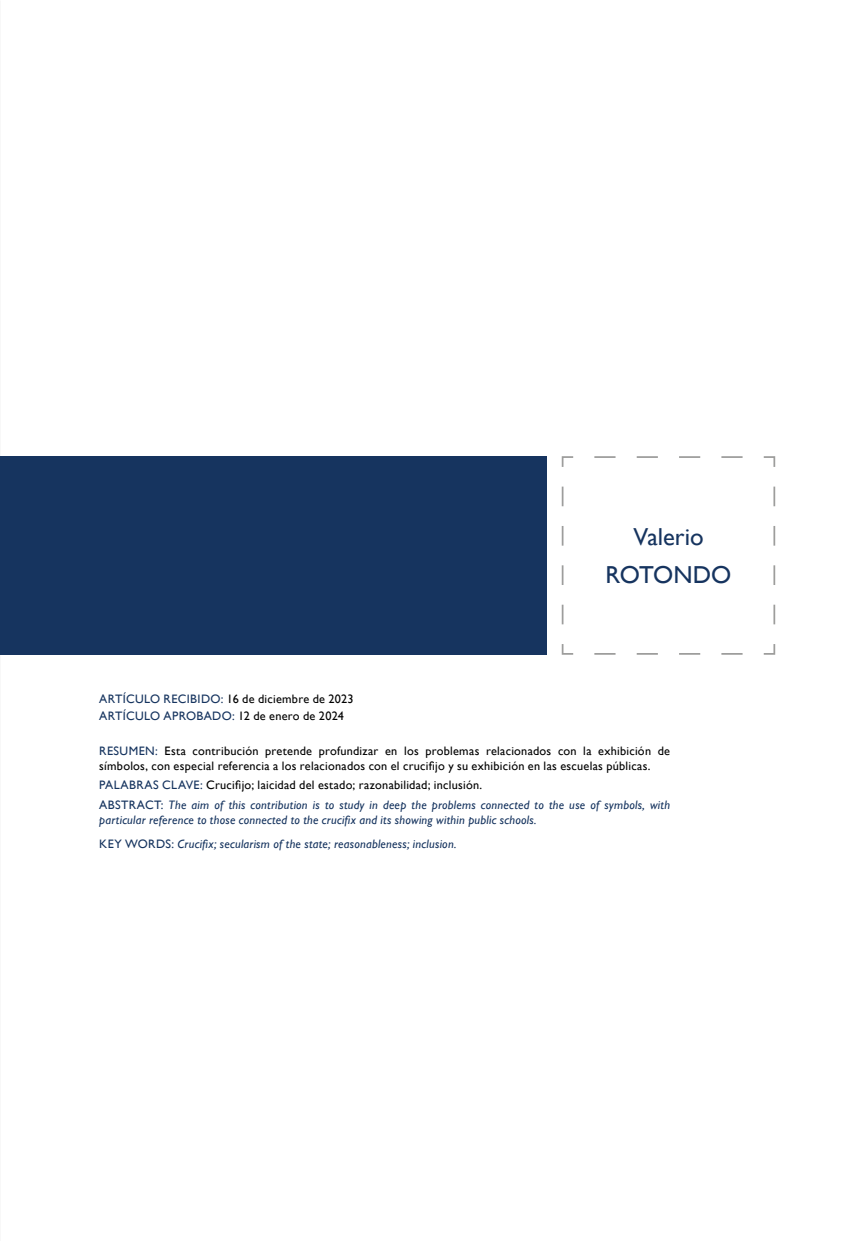
<style>
.page{position:relative;width:844px;height:1241px;background:#fff}
.page>*{position:absolute;margin:0;border:0;box-sizing:border-box;transform-origin:0 0}
.t1{font:24.5px/37.8px "Gill Sans";color:#16345f;text-align:center}
.t2{font:italic 12.25px/19.6px "Gill Sans";letter-spacing:.02em;color:#16345f}
.t3{font:12.25px/14.7px "Gill Sans";letter-spacing:.02em;color:#000}
.t4{font:12.25px/17.5px "Gill Sans";letter-spacing:.02em;color:#16345f}
.s1{color:#000}
.s2{color:#16345f}
.s3{font-style:normal}
.s4{font-style:normal;color:#000}
</style>
<div class="page">
<div style="left:0;top:456px;width:546px;height:198px;background:#16345f"></div>
<svg style="left:561px;top:456px;width:214px;height:199px"></svg>
<h1 class="t1" style="left:605px;top:517px;width:127px">Valerio<br>ROTONDO</h1>
<p class="t4" style="left:99px;top:689px;width:256px">ARTÍCULO RECIBIDO: <span class="s1">16 de diciembre de 2023<br></span>ARTÍCULO APROBADO: <span class="s1">12 de enero de 2024</span></p>
<p class="t3" style="left:99px;top:743px;width:572px"><span class="s2">RESUMEN:</span> Esta contribución pretende profundizar en los problemas relacionados con la exhibición de símbolos, con especial referencia a los relacionados con el crucifijo y su exhibición en las escuelas públicas.</p>
<p class="t2" style="left:99px;top:775px;width:572px"><span class="s3">PALABRAS CLAVE:</span> <span class="s4">Crucifijo; laicidad del estado; razonabilidad; inclusión.<br></span><span class="s3">ABSTRACT:</span> The aim of this contribution is to study in deep the problems connected to the use of symbols, with</p>
<p class="t2" style="left:99px;top:807px;width:438px;line-height:24.7px">particular reference to those connected to the crucifix and its showing within public schools.<br><span class="s3">KEY WORDS:</span> Crucifix; secularism of the state; reasonableness; inclusion.</p>
</div>
